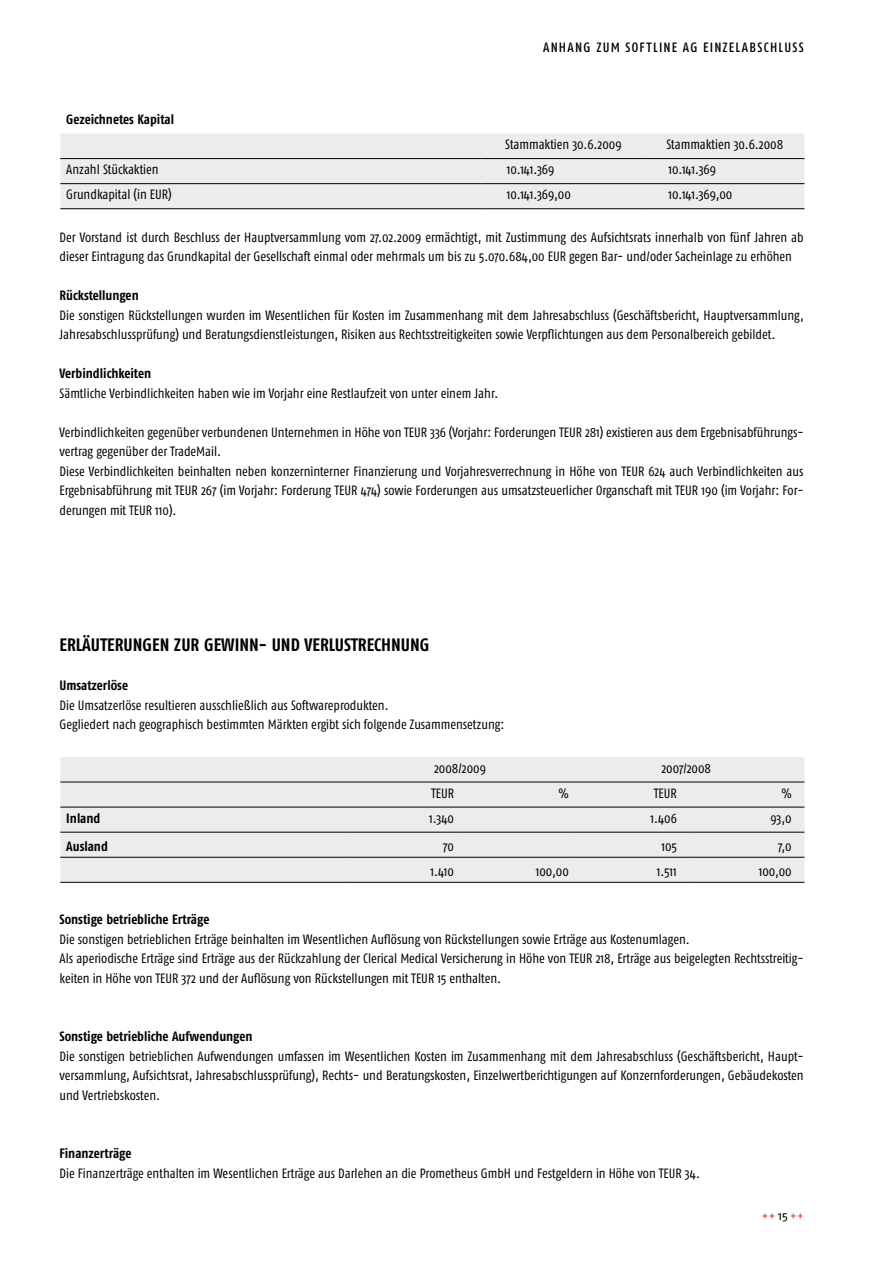
<style>
.page{position:relative;width:893px;height:1263px;background:#fff}
.page>*{position:absolute;margin:0;border:0;box-sizing:border-box;transform-origin:0 0}
.t1{font:700 18px "Fago Co";color:#000}
.t2{font:13.5px/19.5px "Fago Co";color:#000}
.t3{font:700 13.5px "Fago Co";color:#000}
.t4{font:500 13.5px "Fago Co";letter-spacing:.095em;color:#000}
.t5{font:12px "Fago Co";color:#dd381f}
.s1{font-family:"Fago No Caps";color:#000}
</style>
<div class="page">
<div style="left:60px;top:757px;width:744px;height:125px;background:#ececec"></div>
<hr style="left:60px;top:782px;width:285px;height:1px;background:#000">
<hr style="left:345px;top:782px;width:115px;height:1px;background:#000">
<hr style="left:460px;top:782px;width:115px;height:1px;background:#000">
<hr style="left:575px;top:782px;width:115px;height:1px;background:#000">
<hr style="left:690px;top:782px;width:114px;height:1px;background:#000">
<hr style="left:60px;top:807px;width:285px;height:1px;background:#000">
<hr style="left:345px;top:807px;width:115px;height:1px;background:#000">
<hr style="left:460px;top:807px;width:115px;height:1px;background:#000">
<hr style="left:575px;top:807px;width:115px;height:1px;background:#000">
<hr style="left:690px;top:807px;width:114px;height:1px;background:#000">
<hr style="left:60px;top:832px;width:285px;height:1px;background:#000">
<hr style="left:345px;top:832px;width:115px;height:1px;background:#000">
<hr style="left:460px;top:832px;width:115px;height:1px;background:#000">
<hr style="left:575px;top:832px;width:115px;height:1px;background:#000">
<hr style="left:690px;top:832px;width:114px;height:1px;background:#000">
<hr style="left:60px;top:857px;width:285px;height:1px;background:#000">
<hr style="left:345px;top:857px;width:115px;height:1px;background:#000">
<hr style="left:460px;top:857px;width:115px;height:1px;background:#000">
<hr style="left:575px;top:857px;width:115px;height:1px;background:#000">
<hr style="left:690px;top:857px;width:114px;height:1px;background:#000">
<hr style="left:60px;top:882px;width:285px;height:1px;background:#000">
<hr style="left:345px;top:882px;width:115px;height:1px;background:#000">
<hr style="left:460px;top:882px;width:115px;height:1px;background:#000">
<hr style="left:575px;top:882px;width:115px;height:1px;background:#000">
<hr style="left:690px;top:882px;width:114px;height:1px;background:#000">
<div style="left:60px;top:134px;width:744px;height:74px;background:#ececec"></div>
<hr style="left:60px;top:158px;width:421px;height:1px;background:#000">
<hr style="left:481px;top:158px;width:162px;height:1px;background:#000">
<hr style="left:643px;top:158px;width:161px;height:1px;background:#000">
<hr style="left:60px;top:183px;width:421px;height:1px;background:#000">
<hr style="left:481px;top:183px;width:162px;height:1px;background:#000">
<hr style="left:643px;top:183px;width:161px;height:1px;background:#000">
<hr style="left:60px;top:208px;width:421px;height:1px;background:#000">
<hr style="left:481px;top:208px;width:162px;height:1px;background:#000">
<hr style="left:643px;top:208px;width:161px;height:1px;background:#000">
<p class="t3" style="left:66px;top:112px;width:109px">Gezeichnetes Kapital</p>
<p class="t4" style="left:543px;top:40px;width:262px">ANHANG ZUM SOFTLINE AG EI NZELABSCHLUSS</p>
<p class="t2" style="left:505px;top:135px;width:118px">Stammaktien 30.6.2009</p>
<p class="t2" style="left:666px;top:135px;width:118px">Stammaktien 30.6.2008</p>
<p class="t2" style="left:66px;top:160px;width:94px">Anzahl Stückaktien</p>
<p class="t2" style="left:507px;top:160px;width:49px">10.141.369</p>
<p class="t2" style="left:668px;top:160px;width:49px">10.141.369</p>
<p class="t2" style="left:66px;top:185px;width:107px">Grundkapital (in EUR)</p>
<p class="t2" style="left:507px;top:185px;width:66px">10.141.369,00</p>
<p class="t2" style="left:668px;top:185px;width:66px">10.141.369,00</p>
<p class="t2" style="left:60px;top:227px;width:746px">Der Vorstand ist durch Beschluss der Hauptversammlung vom 27.02.2009 ermächtigt, mit Zustimmung des Aufsichtsrats innerhalb von fünf Jahren ab dieser Eintragung das Grundkapital der Gesellschaft einmal oder mehrmals um bis zu 5.070.684,00 EUR gegen Bar- und/oder Sacheinlage zu erhöhen</p>
<p class="t3" style="left:60px;top:287px;width:81px">Rückstellungen</p>
<p class="t2" style="left:60px;top:305px;width:746px">Die sonstigen Rückstellungen wurden im Wesentlichen für Kosten im Zusammenhang mit dem Jahresabschluss (Geschäftsbericht, Hauptversammlung,<br>Jahresabschlussprüfung) und Beratungsdienstleistungen, Risiken aus Rechtsstreitigkeiten sowie Verpflichtungen aus dem Personalbereich gebildet.</p>
<p class="t3" style="left:60px;top:365px;width:93px">Verbindlichkeiten</p>
<p class="t2" style="left:60px;top:383px;width:440px">Sämtliche Verbindlichkeiten haben wie im Vorjahr eine Restlaufzeit von unter einem Jahr.</p>
<p class="t2" style="left:60px;top:422px;width:746px">Verbindlichkeiten gegenüber verbundenen Unternehmen in Höhe von TEUR 336 (Vorjahr: Forderungen TEUR 281) existieren aus dem Ergebnisabführungs&shy;vertrag gegenüber der TradeMail.<br>Diese Verbindlichkeiten beinhalten neben konzerninterner Finanzierung und Vorjahresverrechnung in Höhe von TEUR 624 auch Verbindlichkeiten aus Ergebnisabführung mit TEUR 267 (im Vorjahr: Forderung TEUR 474) sowie Forderungen aus umsatzsteuerlicher Organschaft mit TEUR 190 (im Vorjahr: For&shy;derungen mit TEUR 110).</p>
<h1 class="t1" style="left:60px;top:634px;width:370px">Erläuterungen zur Gewinn- und Verlustrechnung</h1>
<p class="t3" style="left:60px;top:677px;width:70px">Umsatzerlöse</p>
<p class="t2" style="left:60px;top:695px;width:446px">Die Umsatzerlöse resultieren ausschließlich aus Softwareprodukten.<br>Gegliedert nach geographisch bestimmten Märkten ergibt sich folgende Zusammensetzung:</p>
<p class="t2" style="left:434px;top:758px;width:53px">2008/2009</p>
<p class="t2" style="left:661px;top:758px;width:51px">2007/2008</p>
<p class="t2" style="left:431px;top:783px;width:25px">TEUR</p>
<p class="t2" style="left:558px;top:783px;width:12px">%</p>
<p class="t2" style="left:654px;top:783px;width:25px">TEUR</p>
<p class="t2" style="left:781px;top:783px;width:12px">%</p>
<p class="t3" style="left:66px;top:810px;width:36px">Inland</p>
<p class="t2" style="left:429px;top:808px;width:26px">1.340</p>
<p class="t2" style="left:651px;top:808px;width:28px">1.406</p>
<p class="t2" style="left:770px;top:808px;width:23px">93,0</p>
<p class="t3" style="left:66px;top:839px;width:43px">Ausland</p>
<p class="t2" style="left:443px;top:837px;width:12px">70</p>
<p class="t2" style="left:661px;top:837px;width:17px">105</p>
<p class="t2" style="left:778px;top:837px;width:15px">7,0</p>
<p class="t2" style="left:430px;top:862px;width:25px">1.410</p>
<p class="t2" style="left:536px;top:862px;width:35px">100,00</p>
<p class="t2" style="left:657px;top:862px;width:22px">1.511</p>
<p class="t2" style="left:759px;top:862px;width:35px">100,00</p>
<p class="t3" style="left:60px;top:911px;width:151px">Sonstige betriebliche Erträge</p>
<p class="t2" style="left:60px;top:929px;width:746px">Die sonstigen betrieblichen Erträge beinhalten im Wesentlichen Auflösung von Rückstellungen sowie Erträge aus Kostenumlagen.<br>Als aperiodische Erträge sind Erträge aus der Rückzahlung der Clerical Medical Versicherung in Höhe von TEUR 218, Erträge aus beigelegten Rechtsstreitig&shy;keiten in Höhe von TEUR 372 und der Auflösung von Rückstellungen mit TEUR 15 enthalten.</p>
<p class="t3" style="left:60px;top:1028px;width:194px">Sonstige betriebliche Aufwendungen</p>
<p class="t2" style="left:60px;top:1046px;width:746px;text-align:justify">Die sonstigen betrieblichen Aufwendungen umfassen im Wesentlichen Kosten im Zusammenhang mit dem Jahresabschluss (Geschäftsbericht, Haupt&shy;versammlung, Aufsichtsrat, Jahresabschlussprüfung), Rechts- und Beratungskosten, Einzelwertberichtigungen auf Konzernforderungen, Gebäudekosten und Vertriebskosten.</p>
<p class="t3" style="left:60px;top:1145px;width:73px">Finanzerträge</p>
<p class="t2" style="left:60px;top:1163px;width:642px">Die Finanzerträge enthalten im Wesentlichen Erträge aus Darlehen an die Prometheus GmbH und Festgeldern in Höhe von TEUR 34.</p>
<p class="t5" style="left:762px;top:1209px;width:43px">++ <span class="s1">15</span> ++</p>
</div>
